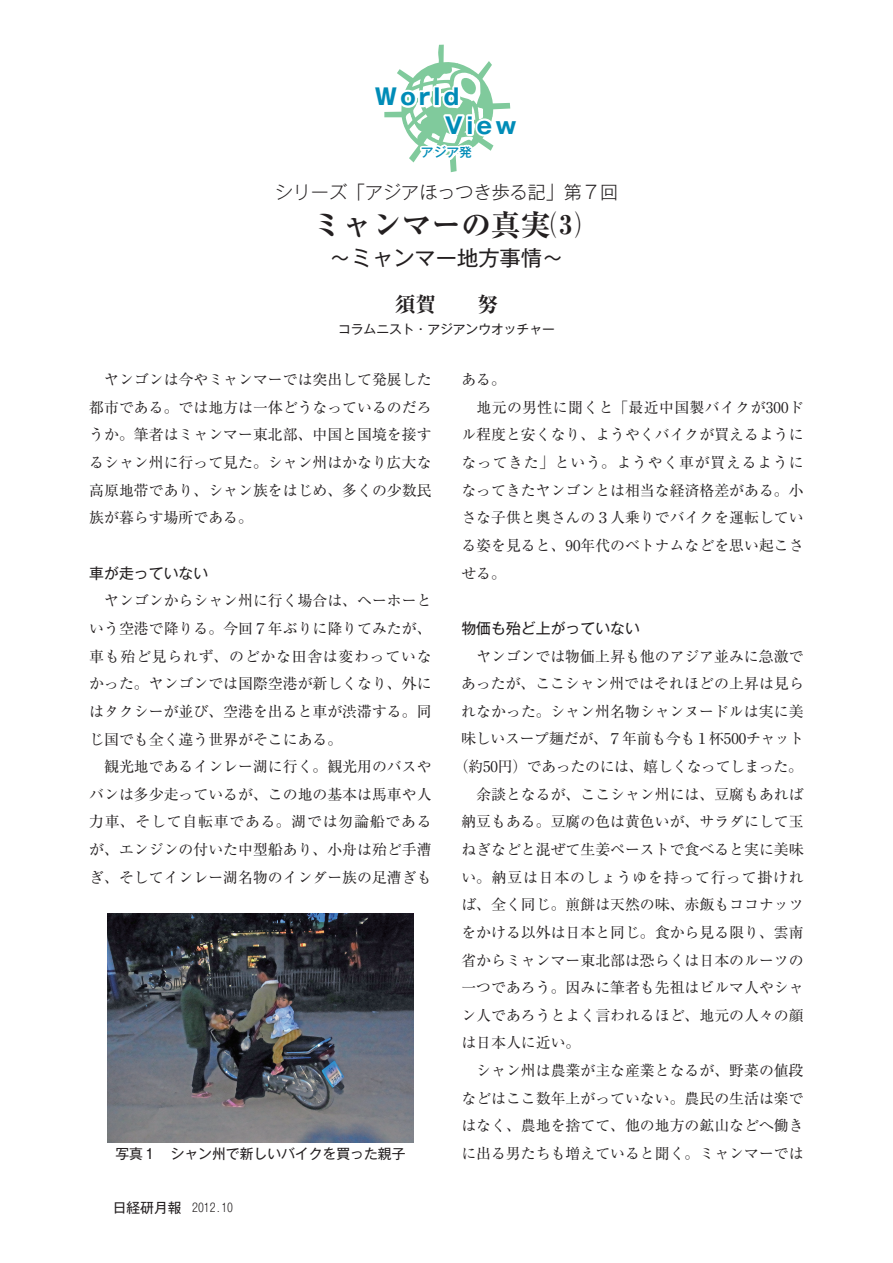
<style>
.page{position:relative;width:893px;height:1263px;background:#fff}
.page>*{position:absolute;margin:0;border:0;box-sizing:border-box;transform-origin:0 0}
.t1{font:700 expanded 29.7px "Ryumin Pr 6";color:#231f20}
.t2{font:22.35px/28.7px "Gothic MB101 Pr 6 Bold 90 msp RKSJ H";letter-spacing:.15em;color:#008cb7}
.t3{font:21.3px "Gothic MB101 Pr 6";color:#231f20}
.t4{font:700 expanded 20.7px "Ryumin Pr 6";color:#231f20}
.t5{font:300 18px "Gothic MB101 Pr 6";color:#231f20}
.t6{font:14.85px/27.6px "Ryumin Pr 6";color:#231f20}
.t7{font:14.85px "Ryumin Pr 6";letter-spacing:-.02em;color:#231f20}
.t8{font:14.85px "Ryumin Pr 6";letter-spacing:-.025em;color:#231f20}
.t9{font:14.85px "Ryumin Pr 6";letter-spacing:.05em;color:#231f20}
.t10{font:14.85px "Gothic MB101 Pr 6";color:#231f20}
.t11{font:13.8px "Gothic MB101 Pr 6";color:#231f20}
.t12{font:12.75px "Gothic MB101 Pr 6";color:#231f20}
.t13{font:500 12.75px "Gothic MB101 Pr 6";color:#008cb7}
.t14{font:300 11.7px "Gothic MB101 Pr 6";color:#231f20}
.s1{font-weight:400;font-size:13.8px}
</style>
<div class="page">
<img style="left:107px;top:913px;width:306px;height:230px">
<svg style="left:384px;top:45px;width:127px;height:127px"></svg>
<h2 class="t2" style="left:445px;top:82px;width:73px;text-indent:-70px">World<br>View</h2>
<p class="t13" style="left:421px;top:142px;width:53px">アジア発</p>
<p class="t5" style="left:275px;top:177px;width:345px">シリーズ「アジアほっつき歩る記」第７回</p>
<h1 class="t1" style="left:313px;top:201px;width:269px">ミャンマーの真実⑶</h1>
<h3 class="t3" style="left:330px;top:241px;width:235px">～ミャンマー地方事情～</h3>
<h3 class="t4" style="left:395px;top:288px;width:105px">須賀　　努</h3>
<p class="t12" style="left:338px;top:319px;width:218px">コラムニスト・アジアンウオッチャー</p>
<p class="t6" style="left:89px;top:365px;width:344px;text-align:justify">　ヤンゴンは今やミャンマーでは突出して発展した都市である。では地方は一体どうなっているのだろうか。筆者はミャンマー東北部、中国と国境を接するシャン州に行って見た。シャン州はかなり広大な高原地帯であり、シャン族をはじめ、多くの少数民族が暮らす場所である。</p>
<p class="t10" style="left:89px;top:561px;width:121px">車が走っていない</p>
<p class="t6" style="left:89px;top:586px;width:344px">　ヤンゴンからシャン州に行く場合は、ヘーホーという空港で降りる。今回７年ぶりに降りてみたが、車も殆ど見られず、のどかな田舎は変わっていなかった。ヤンゴンでは国際空港が新しくなり、外にはタクシーが並び、空港を出ると車が渋滞する。同じ国でも全く違う世界がそこにある。<br>　観光地であるインレー湖に行く。観光用のバスやバンは多少走っているが、この地の基本は馬車や人力車、そして自転車である。湖では勿論船であるが、エンジンの付いた中型船あり、小舟は殆ど手漕ぎ、そしてインレー湖名物のインダー族の足漕ぎも</p>
<p class="t6" style="left:461px;top:365px;width:344px">ある。<br>　地元の男性に聞くと「最近中国製バイクが300ドル程度と安くなり、ようやくバイクが買えるようになってきた」という。ようやく車が買えるようになってきたヤンゴンとは相当な経済格差がある。小さな子供と奥さんの３人乗りでバイクを運転している姿を見ると、90年代のベトナムなどを思い起こさせる。</p>
<p class="t10" style="left:461px;top:616px;width:180px">物価も殆ど上がっていない</p>
<p class="t6" style="left:461px;top:641px;width:344px">　ヤンゴンでは物価上昇も他のアジア並みに急激で</p>
<p class="t6" style="left:461px;top:669px;width:344px">あったが、ここシャン州ではそれほどの上昇は見ら</p>
<p class="t6" style="left:461px;top:697px;width:344px">れなかった。シャン州名物シャンヌードルは実に美</p>
<p class="t7" style="left:461px;top:727px;width:344px">味しいスープ麺だが、７年前も今も１杯500チャット</p>
<p class="t8" style="left:454px;top:755px;width:351px">（約50円）であったのには、嬉しくなってしまった。</p>
<p class="t6" style="left:461px;top:779px;width:344px">　余談となるが、ここシャン州には、豆腐もあれば</p>
<p class="t6" style="left:461px;top:807px;width:344px">納豆もある。豆腐の色は黄色いが、サラダにして玉</p>
<p class="t6" style="left:461px;top:835px;width:344px">ねぎなどと混ぜて生姜ペーストで食べると実に美味</p>
<p class="t9" style="left:461px;top:865px;width:344px">い。納豆は日本のしょうゆを持って行って掛けれ</p>
<p class="t6" style="left:461px;top:890px;width:344px">ば、全く同じ。煎餅は天然の味、赤飯もココナッツ</p>
<p class="t6" style="left:461px;top:918px;width:344px">をかける以外は日本と同じ。食から見る限り、雲南</p>
<p class="t6" style="left:461px;top:945px;width:344px">省からミャンマー東北部は恐らくは日本のルーツの</p>
<p class="t6" style="left:461px;top:973px;width:344px">一つであろう。因みに筆者も先祖はビルマ人やシャ</p>
<p class="t6" style="left:461px;top:1001px;width:344px">ン人であろうとよく言われるほど、地元の人々の顔</p>
<p class="t6" style="left:461px;top:1028px;width:121px">は日本人に近い。</p>
<p class="t6" style="left:461px;top:1056px;width:344px">　シャン州は農業が主な産業となるが、野菜の値段</p>
<p class="t6" style="left:461px;top:1083px;width:344px">などはここ数年上がっていない。農民の生活は楽で</p>
<p class="t6" style="left:461px;top:1111px;width:344px">はなく、農地を捨てて、他の地方の鉱山などへ働き</p>
<p class="t11" style="left:115px;top:1142px;width:292px">写真１　シャン州で新しいバイクを買った親子</p>
<p class="t6" style="left:461px;top:1139px;width:344px">に出る男たちも増えていると聞く。ミャンマーでは</p>
<p class="t14" style="left:113px;top:1198px;width:122px"><span class="s1">日経研月報</span> 2012.10</p>
</div>
